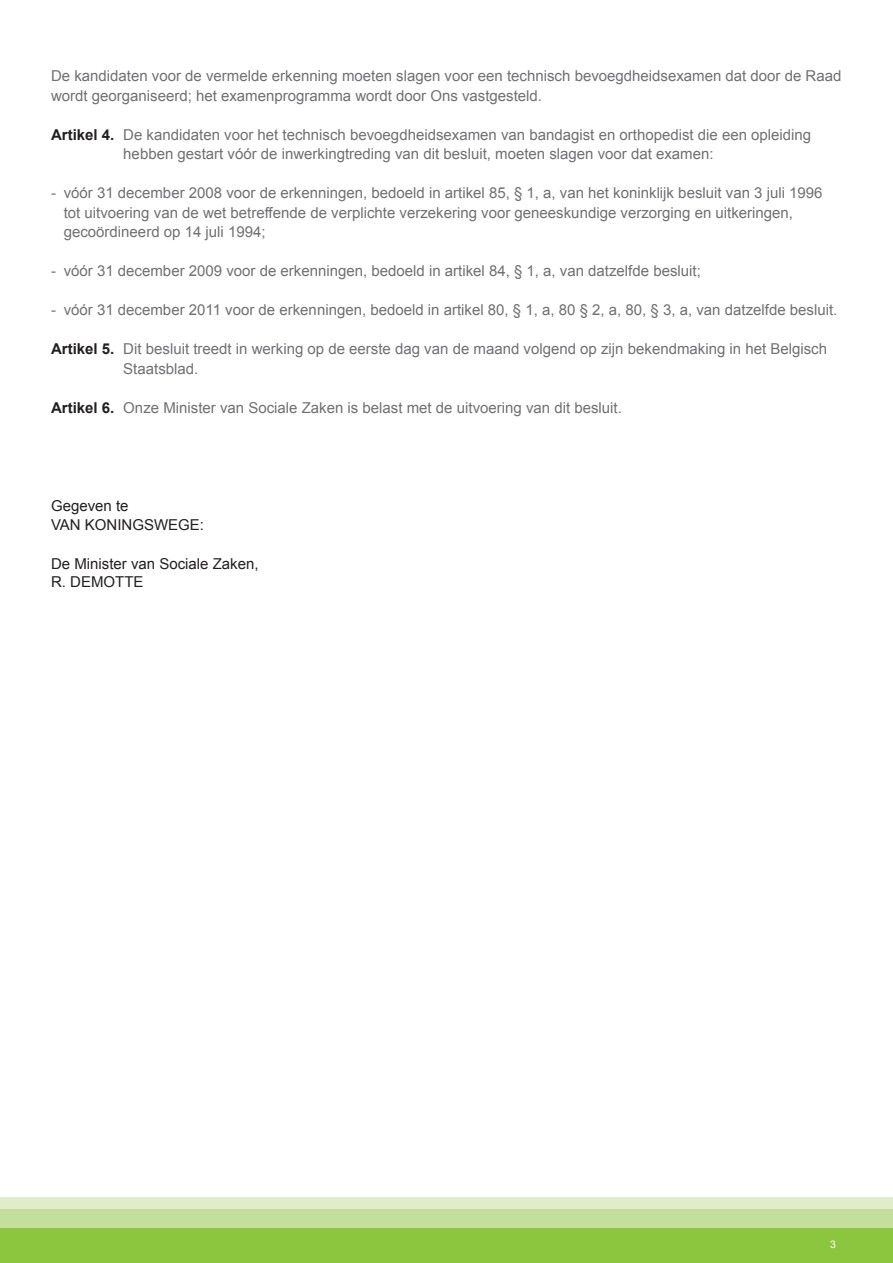
<style>
.page{position:relative;width:893px;height:1263px;background:#fff}
.page>*{position:absolute;margin:0;border:0;box-sizing:border-box;transform-origin:0 0}
.bodytekst_tabel{font:15px/19.5px "Arial";color:#6f7073}
.bodytekst_tabel-2{font:15px "Arial";color:#231f20}
.t1{font:10.5px "Arial";color:#fff}
.s1{font-weight:700;color:#231f20}
</style>
<div class="page">
<div style="left:0;top:1226px;width:893px;height:37px;background:#8bc63e"></div>
<div style="left:0;top:1209px;width:893px;height:18px;background:#c4df9b"></div>
<div style="left:0;top:1198px;width:893px;height:11px;background:#dfedcb"></div>
<p class="bodytekst_tabel" style="left:51px;top:67px;width:792px">De kandidaten voor de vermelde erkenning moeten slagen voor een technisch bevoegdheidsexamen dat door de Raad wordt georganiseerd; het examenprogramma wordt door Ons vastgesteld.</p>
<p class="bodytekst_tabel" style="left:123px;top:125px;width:689px;text-indent:-72px"><span class="s1">Artikel 4.</span> De kandidaten voor het technisch bevoegdheidsexamen van bandagist en orthopedist die een opleiding hebben gestart vóór de inwerkingtreding van dit besluit, moeten slagen voor dat examen:</p>
<p class="bodytekst_tabel" style="left:64px;top:184px;width:760px;text-indent:-13px">- vóór 31 december 2008 voor de erkenningen, bedoeld in artikel 85, § 1, a, van het koninklijk besluit van 3 juli 1996 tot uitvoering van de wet betreffende de verplichte verzekering voor geneeskundige verzorging en uitkeringen, gecoördineerd op 14 juli 1994;</p>
<p class="bodytekst_tabel" style="left:51px;top:262px;width:651px">- vóór 31 december 2009 voor de erkenningen, bedoeld in artikel 84, § 1, a, van datzelfde besluit;</p>
<p class="bodytekst_tabel" style="left:51px;top:301px;width:788px">- vóór 31 december 2011 voor de erkenningen, bedoeld in artikel 80, § 1, a, 80 § 2, a, 80, § 3, a, van datzelfde besluit.</p>
<p class="bodytekst_tabel" style="left:123px;top:340px;width:705px;text-indent:-72px"><span class="s1">Artikel 5.</span> Dit besluit treedt in werking op de eerste dag van de maand volgend op zijn bekendmaking in het Belgisch<br>Staatsblad.</p>
<p class="bodytekst_tabel" style="left:51px;top:398px;width:572px"><span class="s1">Artikel 6.</span> Onze Minister van Sociale Zaken is belast met de uitvoering van dit besluit.</p>
<p class="bodytekst_tabel-2" style="left:51px;top:495px;width:79px">Gegeven te</p>
<p class="bodytekst_tabel-2" style="left:51px;top:515px;width:155px">VAN KONINGSWEGE:</p>
<p class="bodytekst_tabel-2" style="left:51px;top:554px;width:209px">De Minister van Sociale Zaken,</p>
<p class="bodytekst_tabel-2" style="left:51px;top:572px;width:94px">R. DEMOTTE</p>
<p class="t1" style="left:830px;top:1238px;width:7px">3</p>
</div>
